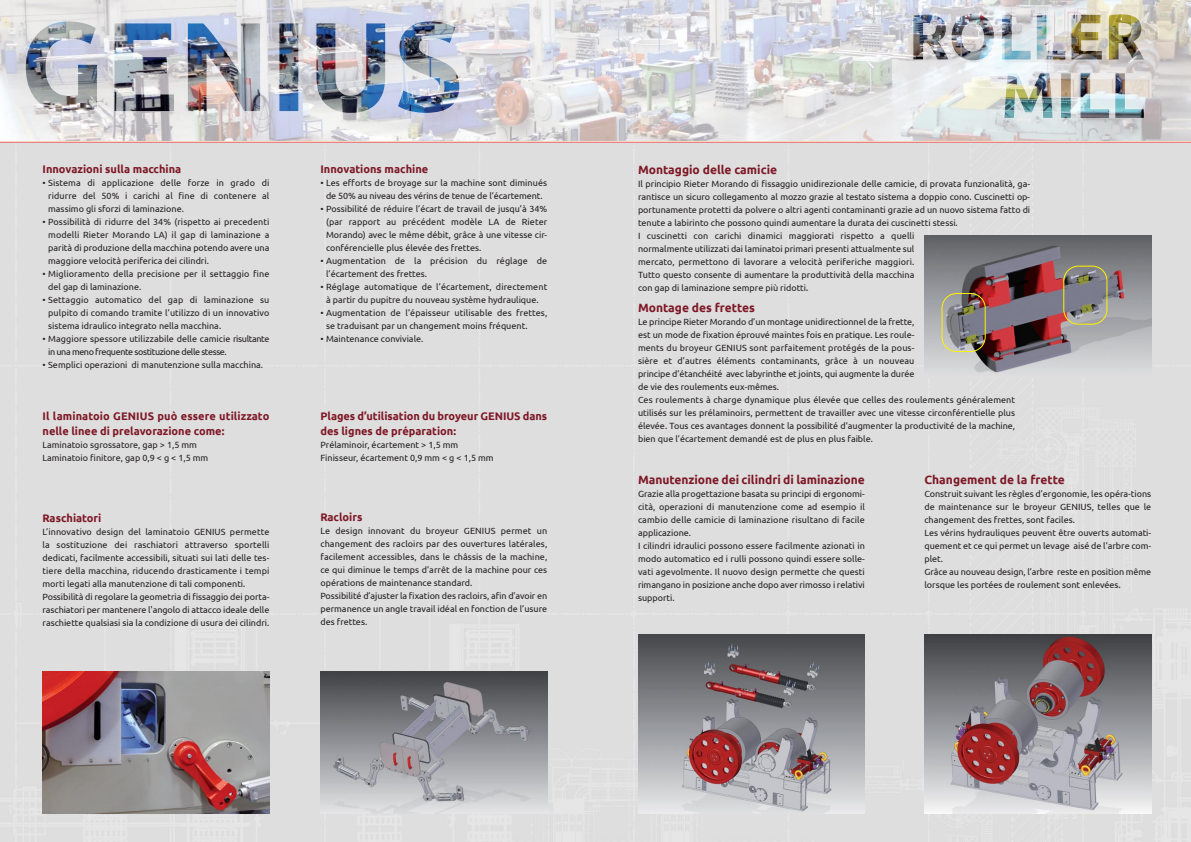
<style>
.page{position:relative;width:1191px;height:842px;background:#fff}
.page>*{position:absolute;margin:0;border:0;box-sizing:border-box;transform-origin:0 0}
.t1{font:700 12px "Ubuntu";color:#7e1826}
.t2{font:700 11px/15px "Ubuntu";color:#7e1826}
.t3{font:9px/13px "Ubuntu";color:#231f20}
.t4{font:9px/13px "Ubuntu";letter-spacing:-.04em;color:#231f20}
.s1{font-weight:700;color:#58595b}
</style>
<div class="page">
<div style="left:0;top:142px;width:1191px;height:700px;background:#dedede"></div>
<hr style="left:0;top:141px;width:1191px;height:1px;background:#ed1c24">
<img style="left:924px;top:236px;width:227px;height:142px">
<svg style="left:941px;top:293px;width:44px;height:59px;background:#8a8579"></svg>
<svg style="left:1063px;top:266px;width:44px;height:59px;background:#8c8a80"></svg>
<img style="left:924px;top:635px;width:227px;height:178px">
<img style="left:638px;top:635px;width:227px;height:178px">
<img style="left:320px;top:672px;width:227px;height:142px">
<img style="left:43px;top:672px;width:226px;height:142px">
<img style="left:0;top:0;width:1191px;height:141px">
<p class="t2" style="left:43px;top:161px;width:140px">Innovazioni sulla macchina</p>
<p class="t3" style="left:48px;top:176px;width:223px;text-align:justify;text-indent:-6px">• Sistema di applicazione delle forze in grado di ridurre del 50% i carichi al fine di contenere al massimo gli sforzi di laminazione.</p>
<p class="t3" style="left:48px;top:215px;width:223px;text-align:justify;text-indent:-6px">• Possibilità di ridurre del 34% (rispetto ai precedenti modelli Rieter Morando LA) il gap di laminazione a parità di produzione della macchina potendo avere una maggiore velocità periferica dei cilindri.</p>
<p class="t3" style="left:48px;top:267px;width:223px;text-indent:-6px">• Miglioramento della precisione per il settaggio fine del gap di laminazione.</p>
<p class="t3" style="left:48px;top:293px;width:223px;text-align:justify;text-indent:-6px">• Settaggio automatico del gap di laminazione su pulpito di comando tramite l’utilizzo di un innovativo sistema idraulico integrato nella macchina.</p>
<p class="t4" style="left:48px;top:332px;width:223px;text-indent:-6px">• Maggiore spessore utilizzabile delle camicie risultante in una meno frequente sostituzione delle stesse.</p>
<p class="t3" style="left:43px;top:358px;width:222px">• Semplici operazioni di manutenzione sulla macchina.</p>
<p class="t2" style="left:43px;top:408px;width:228px">Il laminatoio GENIUS può essere utilizzato nelle linee di prelavorazione come:</p>
<p class="t3" style="left:43px;top:438px;width:167px">Laminatoio sgrossatore, gap &gt; 1,5 mm<br>Laminatoio finitore, gap 0,9 &lt; g &lt; 1,5 mm</p>
<p class="t2" style="left:43px;top:510px;width:60px">Raschiatori</p>
<p class="t3" style="left:43px;top:525px;width:228px">L’innovativo design del laminatoio GENIUS permette la sostituzione dei raschiatori attraverso sportelli dedicati, facilmente accessibili, situati sui lati delle tes&shy;tiere della macchina, riducendo drasticamente i tempi morti legati alla manutenzione di tali componenti.<br>Possibilità di regolare la geometria di fissaggio dei porta&shy;raschiatori per mantenere l'angolo di attacco ideale delle raschiette qualsiasi sia la condizione di usura dei cilindri.</p>
<p class="t2" style="left:320px;top:161px;width:109px">Innovations machine</p>
<p class="t3" style="left:320px;top:176px;width:228px;text-align:center">• Les efforts de broyage sur la machine sont diminués de 50% au niveau des vérins de tenue de l’écartement.</p>
<p class="t3" style="left:326px;top:202px;width:223px;text-align:justify;text-indent:-6px">• Possibilité de réduire l’écart de travail de jusqu’à 34% (par rapport au précédent modèle LA de Rieter Morando) avec le même débit, grâce à une vitesse cir&shy;conférencielle plus élevée des frettes.</p>
<p class="t3" style="left:326px;top:254px;width:223px;text-indent:-6px">• Augmentation de la précision du réglage de l’écartement des frettes.</p>
<p class="t3" style="left:320px;top:280px;width:228px;text-align:center">• Réglage automatique de l’écartement, directement à partir du pupitre du nouveau système hydraulique.</p>
<p class="t3" style="left:326px;top:306px;width:223px;text-indent:-6px">• Augmentation de l’épaisseur utilisable des frettes, se traduisant par un changement moins fréquent.</p>
<p class="t3" style="left:320px;top:332px;width:104px">• Maintenance conviviale.</p>
<p class="t2" style="left:320px;top:408px;width:228px">Plages d’utilisation du broyeur GENIUS dans des lignes de préparation:</p>
<p class="t3" style="left:320px;top:438px;width:175px">Prélaminoir, écartement &gt; 1,5 mm<br>Finisseur, écartement 0,9 mm &lt; g &lt; 1,5 mm</p>
<p class="t2" style="left:320px;top:509px;width:43px">Racloirs</p>
<p class="t3" style="left:320px;top:524px;width:228px">Le design innovant du broyeur GENIUS permet un changement des racloirs par des ouvertures latérales, facilement accessibles, dans le châssis de la machine, ce qui diminue le temps d’arrêt de la machine pour ces opérations de maintenance standard.<br>Possibilité d’ajuster la fixation des racloirs, afin d’avoir en permanence un angle travail idéal en fonction de l’usure des frettes.</p>
<h1 class="t1" style="left:638px;top:163px;width:141px">Montaggio delle camicie</h1>
<p class="t3" style="left:638px;top:177px;width:394px">Il principio Rieter Morando di fissaggio unidirezionale delle camicie, di provata funzionalità, ga&shy;rantisce un sicuro collegamento al mozzo grazie al testato sistema a doppio cono. Cuscinetti op&shy;portunamente protetti da polvere o altri agenti contaminanti grazie ad un nuovo sistema fatto di tenute a labirinto che possono quindi aumentare la durata dei cuscinetti stessi.<br>I cuscinetti con carichi dinamici maggiorati rispetto a quelli<br>normalmente utilizzati dai laminatoi primari presenti attualmente sul<br>mercato, permettono di lavorare a velocità periferiche maggiori.<br>Tutto questo consente di aumentare la produttività della macchina<br>con gap di laminazione sempre più ridotti<span class="s1">.</span></p>
<h1 class="t1" style="left:638px;top:301px;width:119px">Montage des frettes</h1>
<p class="t3" style="left:638px;top:315px;width:379px">Le principe Rieter Morando d’un montage unidirectionnel de la frette,<br>est un mode de fixation éprouvé maintes fois en pratique. Les roule-<br>ments du broyeur GENIUS sont parfaitement protégés de la pous-<br>sière et d’autres éléments contaminants, grâce à un nouveau<br>principe d’étanchéité avec labyrinthe et joints, qui augmente la durée<br>de vie des roulements eux-mêmes.<br>Ces roulements à charge dynamique plus élevée que celles des roulements généralement utilisés sur les prélaminoirs, permettent de travailler avec une vitesse circonférentielle plus élevée. Tous ces avantages donnent la possibilité d‘augmenter la productivité de la machine, bien que l’écartement demandé est de plus en plus faible.</p>
<h1 class="t1" style="left:638px;top:473px;width:228px">Manutenzione dei cilindri di laminazione</h1>
<p class="t3" style="left:638px;top:487px;width:228px">Grazie alla progettazione basata su principi di ergonomi&shy;cità, operazioni di manutenzione come ad esempio il cambio delle camicie di laminazione risultano di facile applicazione.<br>I cilindri idraulici possono essere facilmente azionati in modo automatico ed i rulli possono quindi essere solle&shy;vati agevolmente. Il nuovo design permette che questi rimangano in posizione anche dopo aver rimosso i relativi supporti.</p>
<h1 class="t1" style="left:924px;top:473px;width:142px">Changement de la frette</h1>
<p class="t3" style="left:924px;top:487px;width:228px">Construit suivant les règles d’ergonomie, les opéra-tions de maintenance sur le broyeur GENIUS, telles que le changement des frettes, sont faciles.<br>Les vérins hydrauliques peuvent être ouverts automati&shy;quement et ce qui permet un levage aisé de l’arbre com&shy;plet.<br>Grâce au nouveau design, l’arbre reste en position même lorsque les portées de roulement sont enlevées<span class="s1">.</span></p>
</div>
